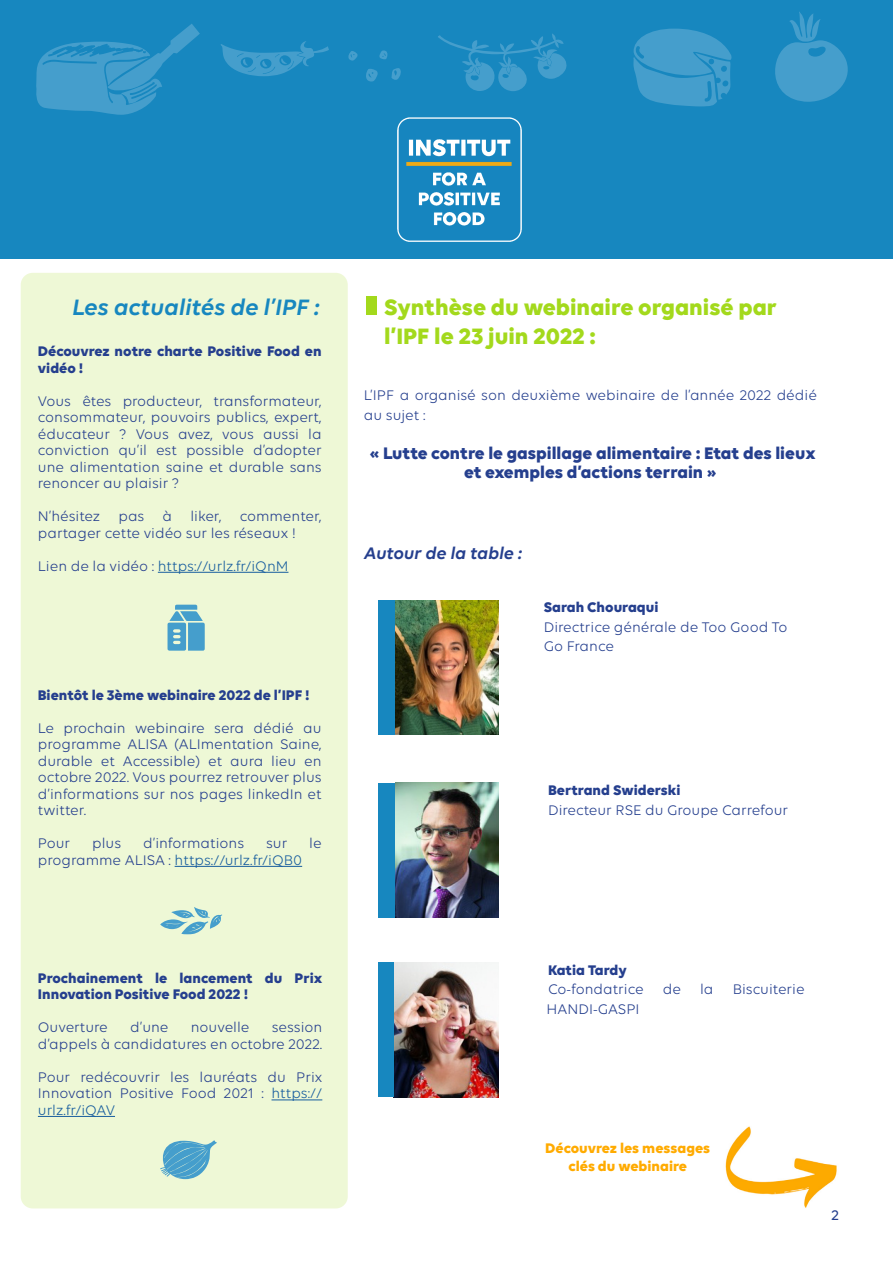
<style>
.page{position:relative;width:893px;height:1263px;background:#fff}
.page>*{position:absolute;margin:0;border:0;box-sizing:border-box;transform-origin:0 0}
.t1{font:700 24px/28.8px "Volte";color:#a3d91c}
.t2{font:italic 600 24px "Volte";color:#1787bf}
.t3{font:700 18px/19.5px "Volte";color:#253f8e;text-align:center}
.t4{font:italic 600 18px "Volte";color:#253f8e}
.t5{font:15px/16.5px "Volte";color:#253f8e}
.t6{font:700 15px/16.5px "Volte";color:#253f8e}
.t7{font:15px "Volte";color:#175d9e}
.t8{font:700 15px/18px "Volte";color:#ffab00;text-align:center}
.t9{font:500 15px "Volte";color:#253f8e}
.s1{color:#253f8e}
.s2{color:#175d9e}
</style>
<div class="page">
<div style="left:21px;top:273px;width:327px;height:935px;background:#eef8d6;border-radius:12px"></div>
<div style="left:366px;top:297px;width:11px;height:18px;background:#a3d91c"></div>
<div style="left:378px;top:600px;width:18px;height:135px;background:#1787bf"></div>
<div style="left:378px;top:783px;width:18px;height:134px;background:#1787bf"></div>
<img style="left:393px;top:962px;width:106px;height:135px">
<div style="left:378px;top:962px;width:15px;height:135px;background:#1787bf"></div>
<hr style="left:158px;top:572px;width:130px;height:1px;background:#175d9e">
<svg style="left:160px;top:907px;width:62px;height:27px"></svg>
<svg style="left:168px;top:605px;width:37px;height:46px"></svg>
<svg style="left:160px;top:1140px;width:57px;height:39px"></svg>
<div style="left:0;top:0;width:893px;height:258px;background:#1787bf"></div>
<svg style="left:391px;top:68px;width:10px;height:12px"></svg>
<svg style="left:366px;top:69px;width:12px;height:13px"></svg>
<svg style="left:348px;top:51px;width:10px;height:10px"></svg>
<svg style="left:379px;top:50px;width:9px;height:9px"></svg>
<svg style="left:775px;top:12px;width:73px;height:90px"></svg>
<svg style="left:221px;top:41px;width:108px;height:35px"></svg>
<svg style="left:36px;top:24px;width:164px;height:91px"></svg>
<svg style="left:438px;top:33px;width:129px;height:58px"></svg>
<svg style="left:633px;top:29px;width:99px;height:77px"></svg>
<img style="left:397px;top:117px;width:125px;height:125px">
<hr style="left:175px;top:866px;width:127px;height:1px;background:#175d9e">
<img style="left:396px;top:600px;width:103px;height:135px">
<img style="left:396px;top:783px;width:102px;height:134px">
<hr style="left:271px;top:1099px;width:51px;height:1px;background:#175d9e">
<hr style="left:38px;top:1116px;width:77px;height:1px;background:#175d9e">
<img style="left:725px;top:1126px;width:112px;height:82px">
<p class="t2" style="left:72px;top:293px;width:249px">Les actualités de l’IPF :</p>
<p class="t6" style="left:38px;top:343px;width:285px">Découvrez notre charte Positive Food en vidéo !</p>
<p class="t5" style="left:38px;top:392px;width:285px;text-align:justify">Vous êtes producteur, transformateur, consommateur, pouvoirs publics, expert, éducateur ? Vous avez, vous aussi la conviction qu’il est possible d’adopter une alimentation saine et durable sans renoncer au plaisir ?</p>
<p class="t5" style="left:38px;top:508px;width:285px">N’hésitez pas à liker, commenter, partager cette vidéo sur les réseaux !</p>
<p class="t7" style="left:38px;top:557px;width:252px"><span class="s1">Lien de la vidéo :</span> https://urlz.fr/iQnM</p>
<p class="t6" style="left:38px;top:686px;width:273px">Bientôt le 3ème webinaire 2022 de l’IPF !</p>
<p class="t5" style="left:38px;top:719px;width:285px;text-align:justify">Le prochain webinaire sera dédié au programme ALISA (ALImentation Saine, durable et Accessible) et aura lieu en octobre 2022. Vous pourrez retrouver plus d’informations sur nos pages linkedIn et twitter.</p>
<p class="t5" style="left:38px;top:835px;width:34px">Pour</p>
<p class="t5" style="left:92px;top:835px;width:31px">plus</p>
<p class="t5" style="left:143px;top:835px;width:103px">d’informations</p>
<p class="t5" style="left:266px;top:835px;width:23px">sur</p>
<p class="t5" style="left:309px;top:835px;width:14px">le</p>
<p class="t7" style="left:38px;top:851px;width:266px"><span class="s1">programme ALISA :</span> https://urlz.fr/iQB0</p>
<p class="t6" style="left:38px;top:969px;width:286px">Prochainement le lancement du Prix<br>Innovation Positive Food 2022 !</p>
<p class="t5" style="left:38px;top:1019px;width:71px">Ouverture</p>
<p class="t5" style="left:130px;top:1019px;width:40px">d’une</p>
<p class="t5" style="left:191px;top:1019px;width:60px">nouvelle</p>
<p class="t5" style="left:38px;top:1019px;width:286px;text-align:right">session<br>d’appels à candidatures en octobre 2022.</p>
<p class="t5" style="left:38px;top:1068px;width:286px;text-align:justify">Pour redécouvrir les lauréats du Prix Innovation Positive Food 2021 : <span class="s2">https:// urlz.fr/iQAV</span></p>
<p class="t1" style="left:384px;top:292px;width:395px">Synthèse du webinaire organisé par l’IPF le 23 juin 2022 :</p>
<p class="t5" style="left:364px;top:385px;width:455px;line-height:19.5px">L’IPF a organisé son deuxième webinaire de l’année 2022 dédié au sujet :</p>
<p class="t3" style="left:370px;top:442px;width:448px">« Lutte contre le gaspillage alimentaire : Etat des lieux et exemples d’actions terrain »</p>
<p class="t4" style="left:364px;top:542px;width:159px">Autour de la table :</p>
<p class="t6" style="left:544px;top:598px;width:116px">Sarah Chouraqui</p>
<p class="t5" style="left:544px;top:617px;width:245px;line-height:19.5px">Directrice générale de Too Good To<br>Go France</p>
<p class="t6" style="left:548px;top:782px;width:134px">Bertrand Swiderski</p>
<p class="t5" style="left:548px;top:801px;width:242px">Directeur RSE du Groupe Carrefour</p>
<p class="t6" style="left:548px;top:961px;width:80px">Katia Tardy</p>
<p class="t5" style="left:548px;top:981px;width:97px">Co-fondatrice</p>
<p class="t5" style="left:663px;top:981px;width:20px">de</p>
<p class="t5" style="left:700px;top:981px;width:15px">la</p>
<p class="t5" style="left:733px;top:981px;width:73px">Biscuiterie</p>
<p class="t5" style="left:547px;top:1000px;width:94px">HANDI-GASPI</p>
<p class="t8" style="left:545px;top:1139px;width:166px">Découvrez les messages clés du webinaire</p>
<p class="t9" style="left:831px;top:1207px;width:9px">2</p>
</div>
